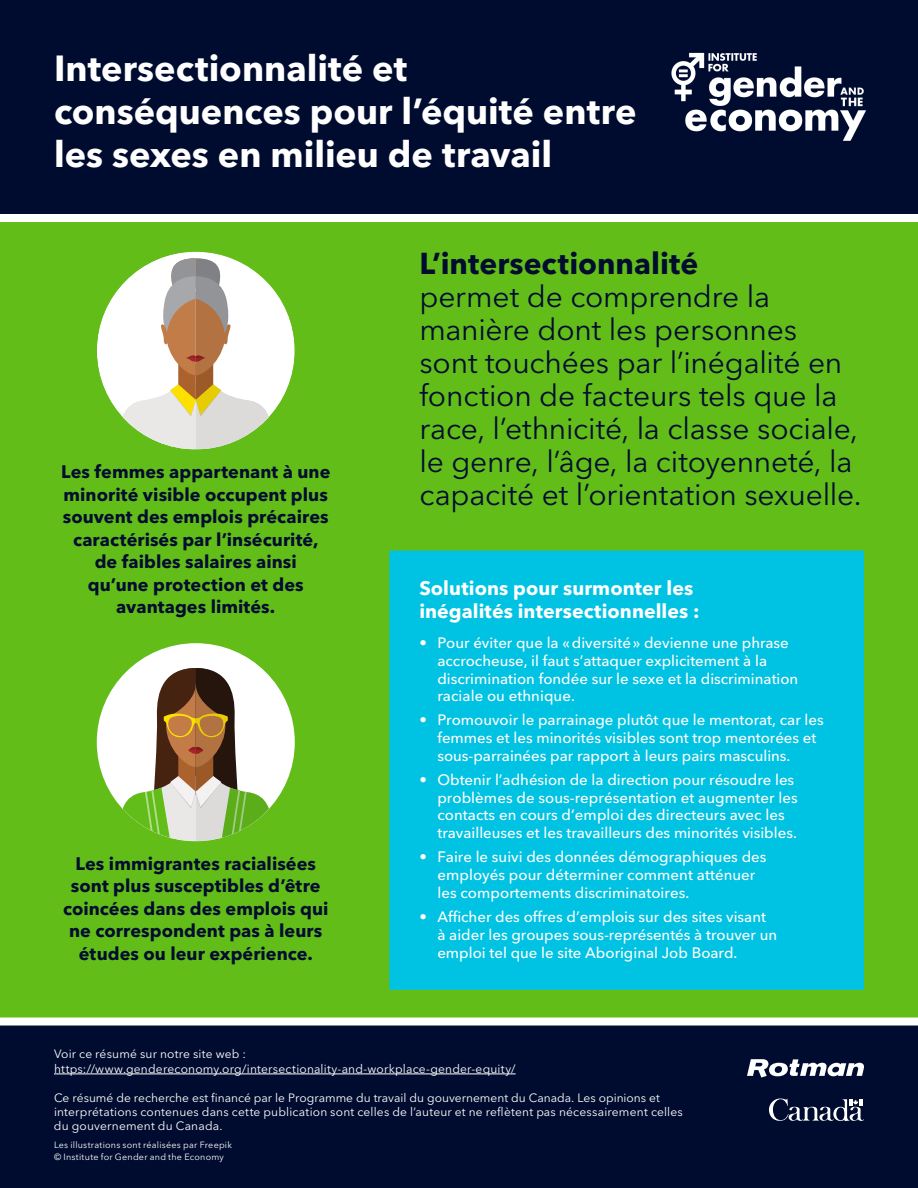
<style>
.page{position:relative;width:918px;height:1188px;background:#fff}
.page>*{position:absolute;margin:0;border:0;box-sizing:border-box;transform-origin:0 0}
.t1{font:700 36px/43.2px "Avenir Next LT Pro";color:#fff}
.t2{font:30px/33px "Avenir Next LT Pro";letter-spacing:-.005em;color:#000c2f}
.t3{font:700 19.5px/22.5px "Avenir Next LT Pro";letter-spacing:.005em;color:#fff}
.t4{font:700 18px/22.5px "Avenir Next LT Pro";letter-spacing:.005em;color:#000c2f;text-align:center}
.t5{font:500 15px/17.9px "Avenir Next LT Pro";color:#fff}
.t6{font:12px/14.4px "Avenir Next LT Pro";letter-spacing:.015em;color:#fff}
.t7{font:9px/12px "Avenir Next LT Pro";letter-spacing:.025em;color:#fff}
.s1{font-weight:700}
.s2{font-weight:400}
</style>
<div class="page">
<div style="left:0;top:218px;width:918px;height:801px;background:#62bd19"></div>
<div style="left:0;top:0;width:918px;height:217px;background:#000c2f"></div>
<div style="left:0;top:1022px;width:918px;height:166px;background:#000c2f"></div>
<svg style="left:747px;top:1059px;width:117px;height:19px"></svg>
<div style="left:0;top:1018px;width:918px;height:7px;background:#fff"></div>
<div style="left:0;top:214px;width:918px;height:8px;background:#fff"></div>
<svg style="left:769px;top:1098px;width:95px;height:23px"></svg>
<img style="left:671px;top:52px;width:195px;height:89px">
<hr style="left:54px;top:1074px;width:462px;height:1px;background:#fff">
<div style="left:389px;top:551px;width:475px;height:439px;background:#00c2e2;border:3px solid #00c2e2"></div>
<div style="left:97px;top:643px;width:198px;height:198px;background:#fff;border-radius:50%"></div>
<svg style="left:121px;top:668px;width:150px;height:173px"></svg>
<div style="left:97px;top:252px;width:198px;height:197px;background:#fff;border-radius:50%"></div>
<svg style="left:121px;top:258px;width:149px;height:191px"></svg>
<p class="t1" style="left:54px;top:47px;width:584px">Intersectionnalité et conséquences pour l’équité entre les sexes en milieu de travail</p>
<p class="t4" style="left:61px;top:461px;width:271px">Les femmes appartenant à une minorité visible occupent plus souvent des emplois précaires caractérisés par l’insécurité, de faibles salaires ainsi<br>qu’une protection et des avantages limités.</p>
<p class="t4" style="left:63px;top:852px;width:267px">Les immigrantes racialisées sont plus susceptibles d’être coincées dans des emplois qui ne correspondent pas à leurs études ou leur expérience.</p>
<p class="t2" style="left:419px;top:247px;width:444px"><span class="s1">L’intersectionnalité<br></span>permet de comprendre la manière dont les personnes sont touchées par l’inégalité en fonction de facteurs tels que la race, l’ethnicité, la classe sociale, le genre, l’âge, la citoyenneté, la capacité et l’orientation sexuelle.</p>
<p class="t3" style="left:419px;top:577px;width:282px">Solutions pour surmonter les inégalités intersectionnelles :</p>
<p class="t5" style="left:437px;top:634px;width:362px;text-indent:-18px"><span class="s2">•</span> Pour éviter que la « diversité » devienne une phrase accrocheuse, il faut s’attaquer explicitement à la discrimination fondée sur le sexe et la discrimination raciale ou ethnique.</p>
<p class="t5" style="left:437px;top:711px;width:388px;text-indent:-18px"><span class="s2">•</span> Promouvoir le parrainage plutôt que le mentorat, car les femmes et les minorités visibles sont trop mentorées et sous-parrainées par rapport à leurs pairs masculins.</p>
<p class="t5" style="left:437px;top:771px;width:362px;text-indent:-18px"><span class="s2">•</span> Obtenir l’adhésion de la direction pour résoudre les problèmes de sous-représentation et augmenter les contacts en cours d’emploi des directeurs avec les travailleuses et les travailleurs des minorités visibles.</p>
<p class="t5" style="left:437px;top:848px;width:331px;text-indent:-18px"><span class="s2">•</span> Faire le suivi des données démographiques des employés pour déterminer comment atténuer les comportements discriminatoires.</p>
<p class="t5" style="left:437px;top:907px;width:341px;text-indent:-18px"><span class="s2">•</span> Afficher des offres d’emplois sur des sites visant à aider les groupes sous-représentés à trouver un emploi tel que le site Aboriginal Job Board.</p>
<p class="t6" style="left:54px;top:1047px;width:463px">Voir ce résumé sur notre site web : https://www.gendereconomy.org/intersectionality-and-workplace-gender-equity/</p>
<p class="t6" style="left:54px;top:1090px;width:630px">Ce résumé de recherche est financé par le Programme du travail du gouvernement du Canada. Les opinions et interprétations contenues dans cette publication sont celles de l’auteur et ne reflètent pas nécessairement celles du gouvernement du Canada.</p>
<p class="t7" style="left:54px;top:1139px;width:180px">Les illustrations sont réalisées par Freepik © Institute for Gender and the Economy</p>
</div>
